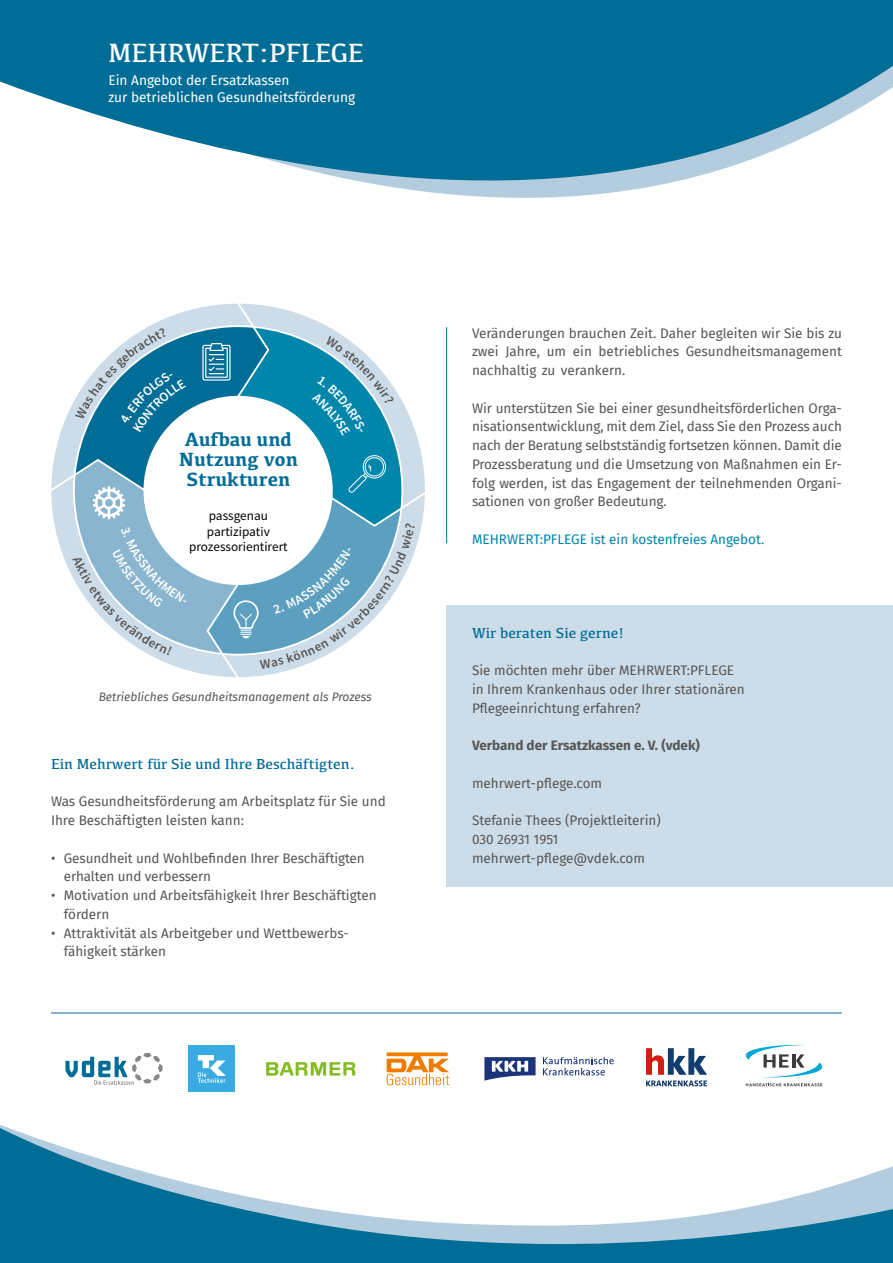
<style>
.page{position:relative;width:893px;height:1263px;background:#fff}
.page>*{position:absolute;margin:0;border:0;box-sizing:border-box;transform-origin:0 0}
.t1{font:27.3px "Kefa";color:#fff}
.t2{font:700 19.8px/19.8px "Kefa";color:#006d97;text-align:center}
.Kefa_ÜB_Blau{font:15px "Kefa";color:#006d97}
.t3{font:13.65px "Fira Sans";color:#fff}
.Fließtext_grau{font:13.5px/18.8px "Fira Sans";color:#565656}
.Fließtext_grau-2{font:13.5px "Fira Sans";color:#0085ab}
.Fließtext_grau-3{font:700 13.5px "Fira Sans";color:#565656}
.t4{font:13.2px/15.9px "Source Sans Pro";color:#000;text-align:center}
.Fließtext_grau-4{font:italic 12px "Fira Sans";color:#565656}
</style>
<div class="page">
<svg style="left:0;top:0;width:893px;height:198px;fill:#006d97"></svg>
<div style="left:446px;top:605px;width:447px;height:281px;background:#ccdde9"></div>
<hr style="left:51px;top:1013px;width:791px;height:1px;background:#006d97">
<hr style="left:446px;top:327px;width:1px;height:216px;background:#006d97">
<svg style="left:266px;top:1062px;width:89px;height:13px"></svg>
<div style="left:189px;top:1046px;width:46px;height:46px;background:#38abe2"></div>
<svg style="left:198px;top:1055px;width:28px;height:28px"></svg>
<svg style="left:387px;top:1052px;width:62px;height:33px"></svg>
<svg style="left:484px;top:1057px;width:52px;height:24px"></svg>
<svg style="left:543px;top:1057px;width:71px;height:18px"></svg>
<svg style="left:646px;top:1048px;width:61px;height:38px"></svg>
<svg style="left:746px;top:1045px;width:76px;height:41px"></svg>
<svg style="left:0;top:1125px;width:893px;height:138px"></svg>
<div style="left:828px;top:1245px;width:65px;height:18px;background:#006d97"></div>
<svg style="left:65px;top:1053px;width:98px;height:32px"></svg>
<svg style="left:51px;top:303px;width:374px;height:374px"></svg>
<p class="t1" style="left:108px;top:35px;width:257px">MEHRWERT:PFLEGE</p>
<p class="t3" style="left:108px;top:70px;width:183px">Ein Angebot der Ersatzkassen</p>
<p class="t3" style="left:108px;top:87px;width:248px">zur betrieblichen Gesundheitsförderung</p>
<p class="t2" style="left:179px;top:429px;width:120px">Aufbau und<br>Nutzung von<br>Strukturen</p>
<p class="t4" style="left:189px;top:508px;width:100px">passgenau partizipativ prozessorientirert</p>
<p class="Fließtext_grau-4" style="left:99px;top:688px;width:275px">Betriebliches Gesundheitsmanagement als Prozess</p>
<p class="Kefa_ÜB_Blau" style="left:51px;top:754px;width:306px">Ein Mehrwert für Sie und Ihre Beschäftigten.</p>
<p class="Fließtext_grau" style="left:51px;top:792px;width:336px">Was Gesundheitsförderung am Arbeitsplatz für Sie und</p>
<p class="Fließtext_grau" style="left:51px;top:811px;width:194px">Ihre Beschäftigten leisten kann:</p>
<p class="Fließtext_grau" style="left:64px;top:848px;width:302px;text-indent:-13px">• Gesundheit und Wohlbefinden Ihrer Beschäftigten erhalten und verbessern</p>
<p class="Fließtext_grau" style="left:64px;top:886px;width:314px;text-indent:-13px">• Motivation und Arbeitsfähigkeit Ihrer Beschäftigten fördern</p>
<p class="Fließtext_grau" style="left:64px;top:923px;width:285px;text-indent:-13px">• Attraktivität als Arbeitgeber und Wettbewerbs&shy;fähigkeit stärken</p>
<p class="Fließtext_grau" style="left:472px;top:323px;width:371px;text-align:justify">Veränderungen brauchen Zeit. Daher begleiten wir Sie bis zu zwei Jahre, um ein betriebliches Gesundheitsmanagement nachhaltig zu verankern.</p>
<p class="Fließtext_grau" style="left:472px;top:398px;width:371px;text-align:justify">Wir unterstützen Sie bei einer gesundheitsförderlichen Orga&shy;nisationsentwicklung, mit dem Ziel, dass Sie den Prozess auch nach der Beratung selbstständig fortsetzen können. Damit die Prozessberatung und die Umsetzung von Maßnahmen ein Er&shy;folg werden, ist das Engagement der teilnehmenden Organi&shy;sationen von großer Bedeutung.</p>
<p class="Fließtext_grau-2" style="left:472px;top:529px;width:294px">MEHRWERT:PFLEGE ist ein kostenfreies Angebot.</p>
<p class="Kefa_ÜB_Blau" style="left:472px;top:623px;width:153px">Wir beraten Sie gerne!</p>
<p class="Fließtext_grau" style="left:472px;top:661px;width:264px">Sie möchten mehr über MEHRWERT:PFLEGE</p>
<p class="Fließtext_grau" style="left:472px;top:679px;width:274px">in Ihrem Krankenhaus oder Ihrer stationären</p>
<p class="Fließtext_grau" style="left:472px;top:698px;width:170px">Pflegeeinrichtung erfahren?</p>
<p class="Fließtext_grau-3" style="left:472px;top:734px;width:229px">Verband der Ersatzkassen e. V. (vdek)</p>
<p class="Fließtext_grau" style="left:472px;top:773px;width:132px">mehrwert-pflege.com</p>
<p class="Fließtext_grau" style="left:472px;top:811px;width:190px">Stefanie Thees (Projektleiterin)</p>
<p class="Fließtext_grau" style="left:472px;top:829px;width:88px">030 26931 1951</p>
<p class="Fließtext_grau" style="left:472px;top:848px;width:175px">mehrwert-pflege@vdek.com</p>
</div>
